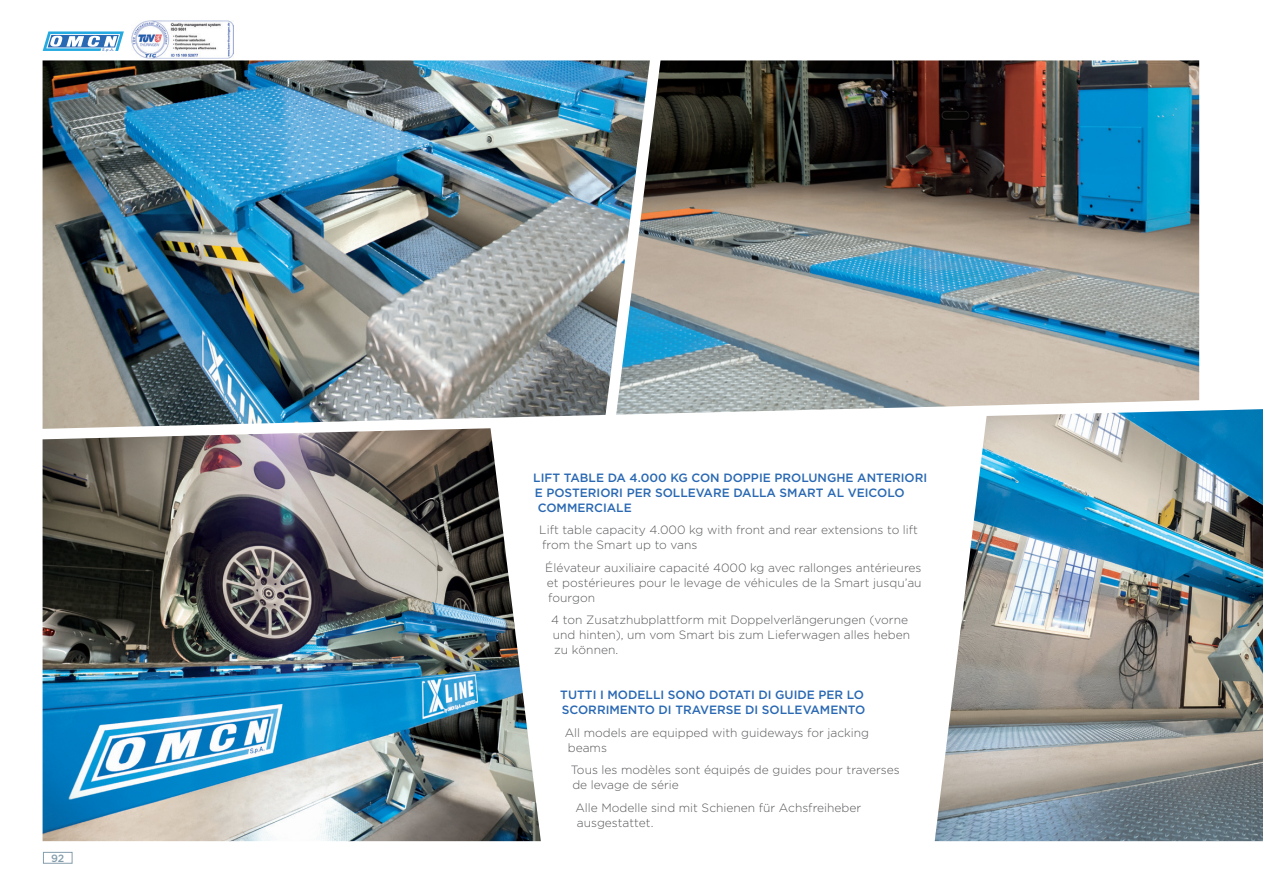
<style>
.page{position:relative;width:1263px;height:893px;background:#fff}
.page>*{position:absolute;margin:0;border:0;box-sizing:border-box;transform-origin:0 0}
.t1{font:300 12px/15px "Gotham";color:#57585a}
.t2{font:500 12px/15px "Gotham";color:#2968b3}
.t3{font:500 10.5px "Gotham";color:#849dab}
</style>
<div class="page">
<img style="left:132px;top:20px;width:101px;height:38px">
<svg style="left:42px;top:31px;width:82px;height:21px"></svg>
<div style="left:43px;top:852px;width:29px;height:11px;background:#fff;border:1px solid #849dab"></div>
<img style="left:43px;top:445px;width:498px;height:396px">
<img style="left:43px;top:60px;width:555px;height:319px">
<img style="left:671px;top:60px;width:528px;height:319px">
<img style="left:935px;top:445px;width:328px;height:396px">
<img style="left:42px;top:379px;width:1221px;height:66px">
<img style="left:598px;top:60px;width:73px;height:372px">
<p class="t3" style="left:51px;top:852px;width:15px">92</p>
<p class="t2" style="left:533px;top:470px;width:395px">LIFT TABLE DA 4.000 KG CON DOPPIE PROLUNGH E ANTERIORI<br>E POSTERIORI PER SOLLEVARE DALLA SMART AL VEICOLO<br>COMM ERCIALE</p>
<p class="t1" style="left:539px;top:522px;width:380px">Lift table capacity 4.000 kg with front and rear extensions to lift from the Smart up to vans</p>
<p class="t1" style="left:545px;top:560px;width:378px;text-align:justify">Élévateur auxiliaire capacité 4000 kg avec rallonges antérieures et postérieures pour le levage de véhicules de la Smart jusqu’au fourgon</p>
<p class="t1" style="left:551px;top:612px;width:360px">4 ton Zusatzhubplattform mit Doppelverlängerungen (vorne und hinten), um vom Smart bis zum Lieferwagen alles heben zu können.</p>
<p class="t2" style="left:560px;top:687px;width:307px">TUTTI I MODELLI SONO DOTATI DI GUIDE PER LO<br>SCORRIM ENTO DI TRAVERSE DI SOLLEVAM ENTO</p>
<p class="t1" style="left:565px;top:725px;width:306px">All models are equipped with guideways for jacking beams</p>
<p class="t1" style="left:571px;top:762px;width:331px">Tous les modèles sont équipés de guides pour traverses de levage de série</p>
<p class="t1" style="left:575px;top:800px;width:287px">Alle Modelle sind mit Schienen für Achsfreiheber ausgestattet.</p>
</div>
